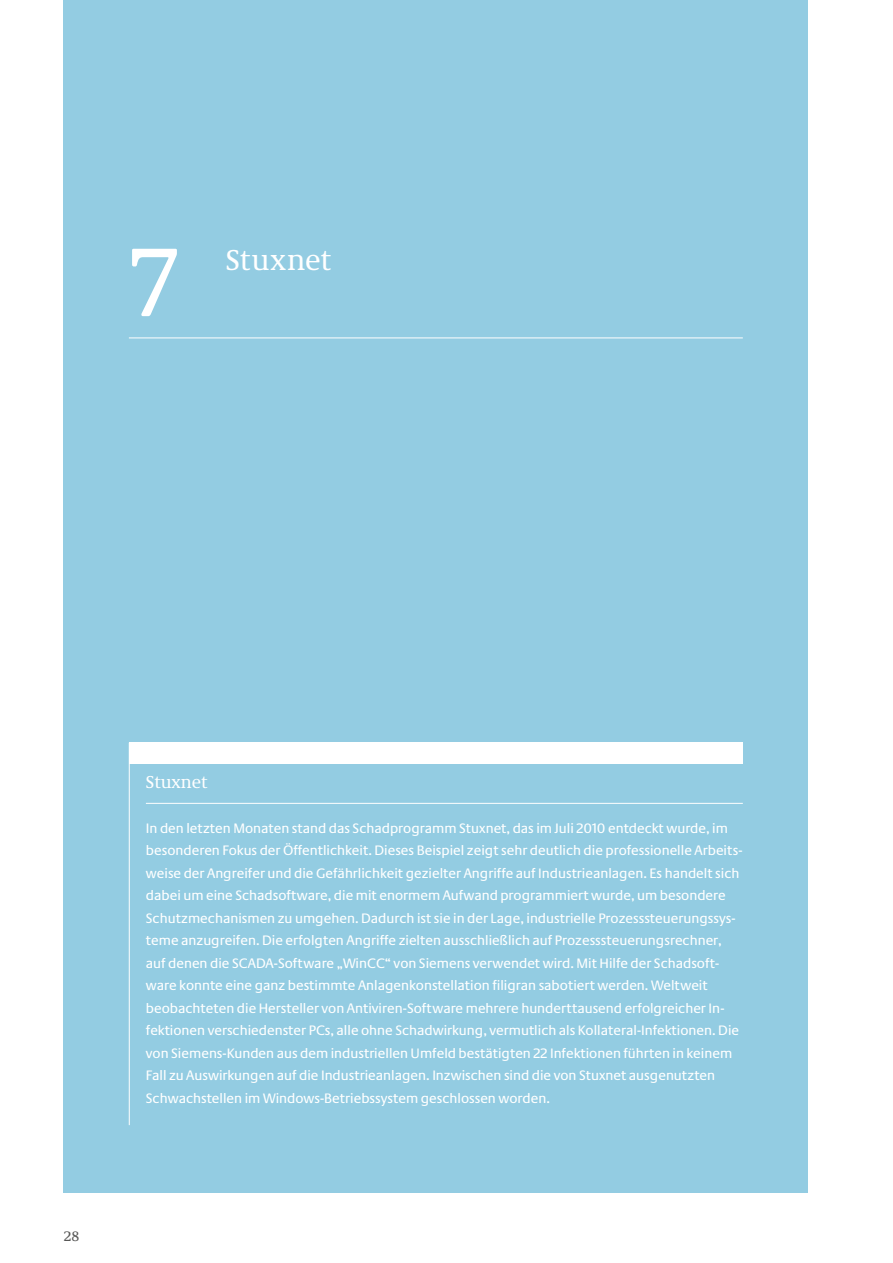
<style>
.page{position:relative;width:893px;height:1263px;background:#fff}
.page>*{position:absolute;margin:0;border:0;box-sizing:border-box;transform-origin:0 0}
.t1{font:99.3px "Neue Demos";color:#fff}
.t2{font:30px "Neue Demos";letter-spacing:.015em;color:#fff}
.t3{font:18px "Neue Demos";color:#fff}
.t4{font:14.25px/22.5px "Neue Praxis";color:#fff}
.t5{font:14.25px "Neue Demos";color:#575756}
</style>
<div class="page">
<div style="left:64px;top:0;width:744px;height:1193px;background:#93cce2"></div>
<hr style="left:129px;top:338px;width:614px;height:1px;background:#fff">
<hr style="left:146px;top:803px;width:597px;height:1px;background:#fff">
<div style="left:130px;top:743px;width:613px;height:21px;background:#fff"></div>
<hr style="left:129px;top:743px;width:1px;height:382px;background:#fff">
<h1 class="t1" style="left:130px;top:223px;width:50px">7</h1>
<h2 class="t2" style="left:226px;top:242px;width:107px">Stuxnet</h2>
<p class="t5" style="left:64px;top:1228px;width:17px">28</p>
<p class="t3" style="left:146px;top:771px;width:63px">Stuxnet</p>
<p class="t4" style="left:146px;top:816px;width:598px">I n den letzten Monaten stand das Schadprogramm Stuxnet, das im Juli 2010 entdeckt wurde, im besonderen Fokus der Öffentlichkeit. Dieses Beispiel zeigt sehr deutlich die professionelle Arbeits&shy;weise der Angreifer und die Gefährlichkeit gezielter Angriffe auf I ndustrieanlagen. Es handelt sich dabei um eine Schadsoftware, die mit enormem Aufwand programmiert wurde, um besondere Schutzmechanismen zu umgehen. Dadurch ist sie in der Lage, industrielle Prozesssteuerungssys&shy;teme anzugreifen. Die erfolgten Angriffe zielten ausschließlich auf Prozesssteuerungsrechner, auf denen die SCADA-Software „WinCC“ von Siemens verwendet wird. Mit H ilfe der Schadsoft&shy;ware konnte eine ganz bestimmte Anlagenkonstellation filigran sabotiert werden. Weltweit beobachteten die Hersteller von Antiviren-Software mehrere hunderttausend erfolgreicher I n&shy;fektionen verschiedenster PCs, alle ohne Schadwirkung, vermutlich als Kollateral-I nfektionen. Die von Siemens-Kunden aus dem industriellen Umfeld bestätigten 22 I nfektionen führten in keinem Fall zu Auswirkungen auf die I ndustrieanlagen. I nzwischen sind die von Stuxnet ausgenutzten Schwachstellen im Windows-Betriebssystem geschlossen worden.</p>
</div>
